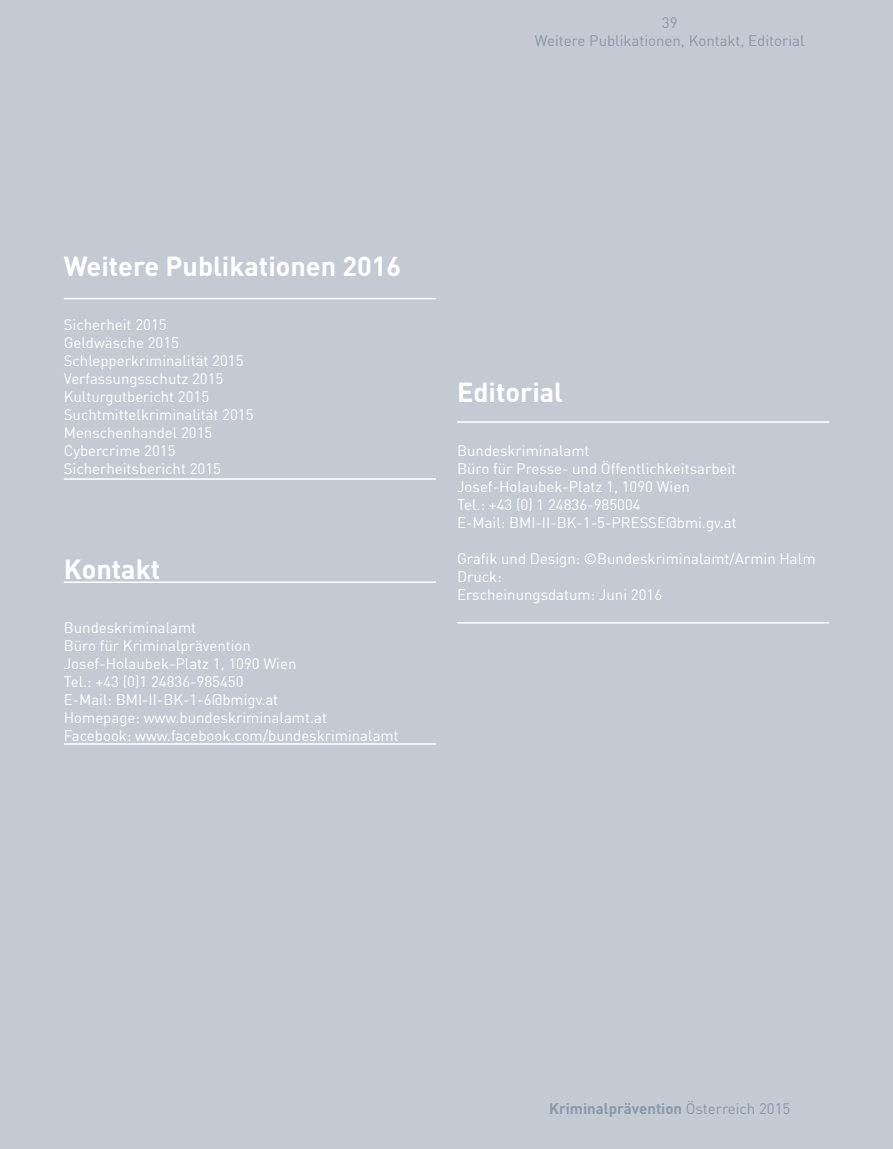
<style>
.page{position:relative;width:893px;height:1149px;background:#fff}
.page>*{position:absolute;margin:0;border:0;box-sizing:border-box;transform-origin:0 0}
.t1{font:700 27px "DIN";color:#fff}
.t2{font:15px/18px "DIN";color:#fff}
.t3{font:15px/18px "DIN";color:#8997a9;text-align:center}
.t4{font:700 15px "DIN";color:#8997a9}
.s1{font-weight:400}
</style>
<div class="page">
<div style="left:0;top:0;width:893px;height:1148px;background:#c4cad3"></div>
<hr style="left:64px;top:298px;width:372px;height:1px;background:#fff">
<hr style="left:64px;top:478px;width:372px;height:1px;background:#fff">
<hr style="left:64px;top:581px;width:372px;height:2px;background:#fff">
<hr style="left:64px;top:743px;width:372px;height:1px;background:#fff">
<hr style="left:457px;top:421px;width:372px;height:1px;background:#fff">
<hr style="left:457px;top:621px;width:372px;height:2px;background:#fff">
<p class="t3" style="left:535px;top:14px;width:271px">39<br>Weitere Publikationen, Kontakt, Editorial</p>
<h1 class="t1" style="left:64px;top:248px;width:339px">Weitere Publikationen 2016</h1>
<p class="t2" style="left:64px;top:315px;width:191px">Sicherheit 2015<br>Geldwäsche 2015<br>Schlepperkriminalität 2015<br>Verfassungsschutz 2015<br>Kulturgutbericht 2015<br>Suchtmittelkriminalität 2015<br>Menschenhandel 2015<br>Cybercrime 2015<br>Sicherheitsbericht 2015</p>
<h1 class="t1" style="left:64px;top:551px;width:98px">Kontakt</h1>
<p class="t2" style="left:64px;top:617px;width:336px">Bundeskriminalamt<br>Büro für Kriminalprävention Josef-Holaubek-Platz 1, 1090 Wien<br>Tel.: +43 (0)1 24836-985450<br>E-Mail: BMI-II-BK-1-6@bmigv.at<br>Homepage: www.bundeskriminalamt.at<br>Facebook: www.facebook.com/bundeskriminalamt</p>
<h1 class="t1" style="left:457px;top:374px;width:107px">Editorial</h1>
<p class="t2" style="left:457px;top:441px;width:281px">Bundeskriminalamt<br>Büro für Presse- und Öffentlichkeitsarbeit Josef-Holaubek-Platz 1, 1090 Wien<br>Tel.: +43 (0) 1 24836-985004<br>E-Mail: BMI-II-BK-1-5-PRESSE@bmi.gv.at</p>
<p class="t2" style="left:457px;top:549px;width:360px">Grafik und Design: ©Bundeskriminalamt/Armin Halm<br>Druck:<br>Erscheinungsdatum: Juni 2016</p>
<p class="t4" style="left:549px;top:1097px;width:243px">Kriminalprävention <span class="s1">Österreich 2015</span></p>
</div>
